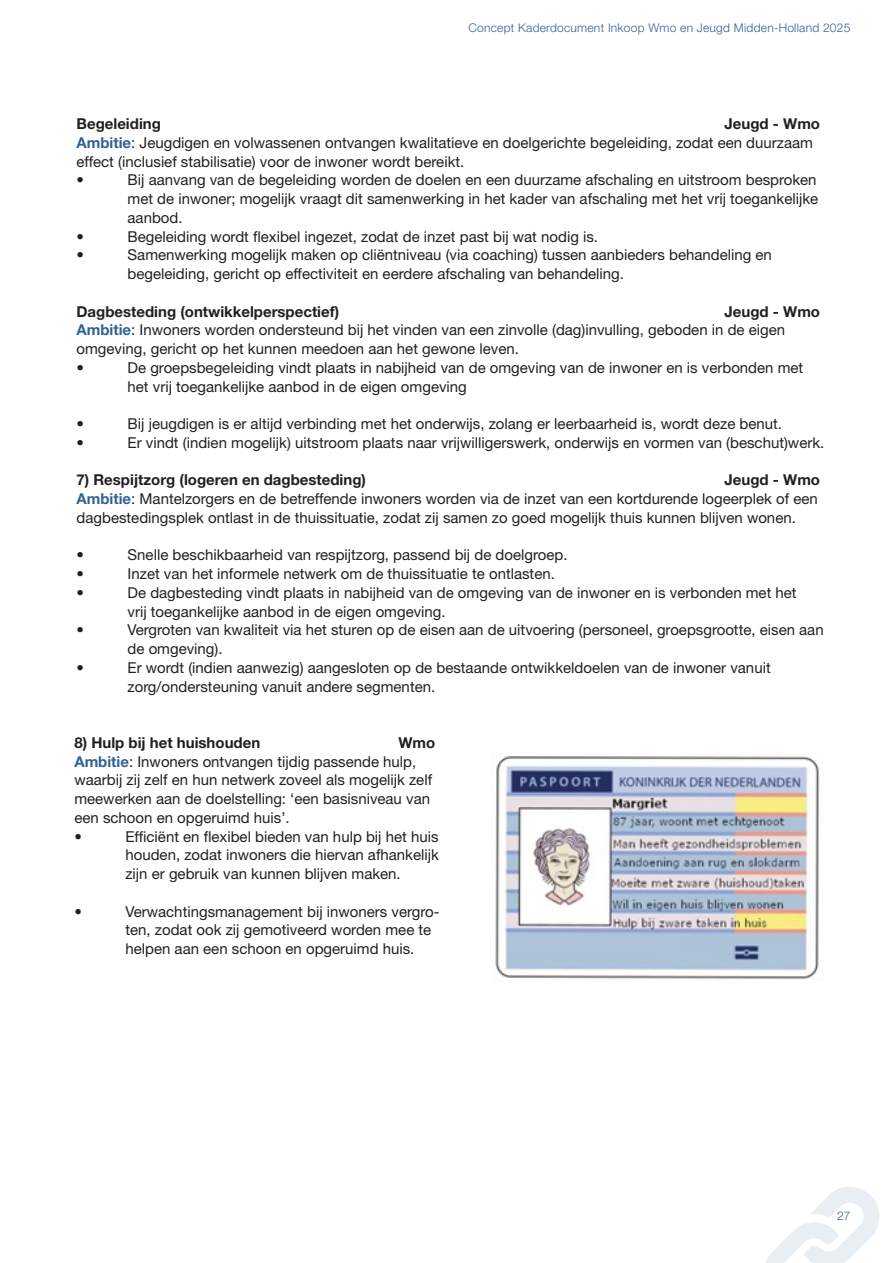
<style>
.page{position:relative;width:893px;height:1263px;background:#fff}
.page>*{position:absolute;margin:0;border:0;box-sizing:border-box;transform-origin:0 0}
.Alinekopje{font:15px/18.8px "Helvetica Neue LT Std";color:#231f20}
.Alinekopje-2{font:700 15px "Helvetica Neue LT Std";color:#231f20}
.t1{font:300 12px "Helvetica Neue LT Std";letter-spacing:.02em;color:#316195}
.s1{font-weight:700}
.s2{font-weight:700;color:#316195}
</style>
<div class="page">
<svg style="left:765px;top:1187px;width:115px;height:76px"></svg>
<img style="left:495px;top:756px;width:326px;height:224px">
<p class="t1" style="left:468px;top:21px;width:383px">Concept Kaderdocument Inkoop Wmo en Jeugd Midden-Holland 2025</p>
<p class="Alinekopje" style="left:77px;top:114px;width:745px;text-indent:648px"><span class="s1">Jeugd - Wmo </span><span class="s2">Ambitie</span>: Jeugdigen en volwassenen ontvangen kwalitatieve en doelgerichte begeleiding, zodat een duurzaam effect (inclusief stabilisatie) voor de inwoner wordt bereikt.<br>•</p>
<p class="Alinekopje-2" style="left:77px;top:114px;width:86px">Begeleiding</p>
<p class="Alinekopje" style="left:128px;top:170px;width:692px;text-align:justify">Bij aanvang van de begeleiding worden de doelen en een duurzame afschaling en uitstroom besproken met de inwoner; mogelijk vraagt dit samenwerking in het kader van afschaling met het vrij toegankelijke aanbod.</p>
<p class="Alinekopje" style="left:77px;top:227px;width:9px">•</p>
<p class="Alinekopje" style="left:128px;top:227px;width:472px">Begeleiding wordt flexibel ingezet, zodat de inzet past bij wat nodig is.</p>
<p class="Alinekopje" style="left:77px;top:245px;width:9px">•</p>
<p class="Alinekopje" style="left:128px;top:245px;width:646px">Samenwerking mogelijk maken op cliëntniveau (via coaching) tussen aanbieders behandeling en begeleiding, gericht op effectiviteit en eerdere afschaling van behandeling.</p>
<p class="Alinekopje-2" style="left:77px;top:302px;width:264px">Dagbesteding (ontwikkelperspectief)</p>
<p class="Alinekopje" style="left:77px;top:302px;width:745px;text-indent:648px"><span class="s1">Jeugd - Wmo </span><span class="s2">Ambitie</span>: Inwoners worden ondersteund bij het vinden van een zinvolle (dag)invulling, geboden in de eigen omgeving, gericht op het kunnen meedoen aan het gewone leven.<br>•</p>
<p class="Alinekopje" style="left:128px;top:358px;width:677px">De groepsbegeleiding vindt plaats in nabijheid van de omgeving van de inwoner en is verbonden met het vrij toegankelijke aanbod in de eigen omgeving</p>
<p class="Alinekopje" style="left:77px;top:414px;width:9px">•</p>
<p class="Alinekopje" style="left:128px;top:414px;width:656px">Bij jeugdigen is er altijd verbinding met het onderwijs, zolang er leerbaarheid is, wordt deze benut.</p>
<p class="Alinekopje" style="left:77px;top:433px;width:9px">•</p>
<p class="Alinekopje" style="left:128px;top:433px;width:698px">Er vindt (indien mogelijk) uitstroom plaats naar vrijwilligerswerk, onderwijs en vormen van (beschut)werk.</p>
<p class="Alinekopje-2" style="left:77px;top:471px;width:291px">7) Respijtzorg (logeren en dagbesteding)</p>
<p class="Alinekopje" style="left:77px;top:470px;width:745px;text-indent:648px"><span class="s1">Jeugd - Wmo<br></span><span class="s2">Ambitie</span>: Mantelzorgers en de betreffende inwoners worden via de inzet van een kortdurende logeerplek of een dagbestedingsplek ontlast in de thuissituatie, zodat zij samen zo goed mogelijk thuis kunnen blijven wonen.</p>
<p class="Alinekopje" style="left:77px;top:545px;width:9px">•</p>
<p class="Alinekopje" style="left:128px;top:545px;width:441px">Snelle beschikbaarheid van respijtzorg, passend bij de doelgroep.</p>
<p class="Alinekopje" style="left:77px;top:564px;width:9px">•</p>
<p class="Alinekopje" style="left:128px;top:564px;width:429px">Inzet van het informele netwerk om de thuissituatie te ontlasten.</p>
<p class="Alinekopje" style="left:77px;top:583px;width:9px">•</p>
<p class="Alinekopje" style="left:128px;top:583px;width:671px">De dagbesteding vindt plaats in nabijheid van de omgeving van de inwoner en is verbonden met het vrij toegankelijke aanbod in de eigen omgeving.</p>
<p class="Alinekopje" style="left:77px;top:620px;width:9px">•</p>
<p class="Alinekopje" style="left:128px;top:620px;width:698px">Vergroten van kwaliteit via het sturen op de eisen aan de uitvoering (personeel, groepsgrootte, eisen aan de omgeving).</p>
<p class="Alinekopje" style="left:77px;top:658px;width:9px">•</p>
<p class="Alinekopje" style="left:128px;top:658px;width:645px">Er wordt (indien aanwezig) aangesloten op de bestaande ontwikkeldoelen van de inwoner vanuit zorg/ondersteuning vanuit andere segmenten.</p>
<p class="Alinekopje-2" style="left:74px;top:733px;width:187px">8) Hulp bij het huishouden</p>
<p class="Alinekopje" style="left:74px;top:733px;width:362px;text-indent:324px"><span class="s1">Wmo<br></span><span class="s2">Ambitie</span>: Inwoners ontvangen tijdig passende hulp, waarbij zij zelf en hun netwerk zoveel als mogelijk zelf meewerken aan de doelstelling: ‘een basisniveau van een schoon en opgeruimd huis’.<br>•</p>
<p class="Alinekopje" style="left:125px;top:827px;width:315px;text-align:justify">Efficiënt en flexibel bieden van hulp bij het huis houden, zodat inwoners die hiervan afhankelijk zijn er gebruik van kunnen blijven maken.</p>
<p class="Alinekopje" style="left:74px;top:902px;width:9px">•</p>
<p class="Alinekopje" style="left:125px;top:902px;width:316px">Verwachtingsmanagement bij inwoners vergro&shy;ten, zodat ook zij gemotiveerd worden mee te helpen aan een schoon en opgeruimd huis.</p>
<p class="t1" style="left:837px;top:1208px;width:15px">27</p>
</div>
